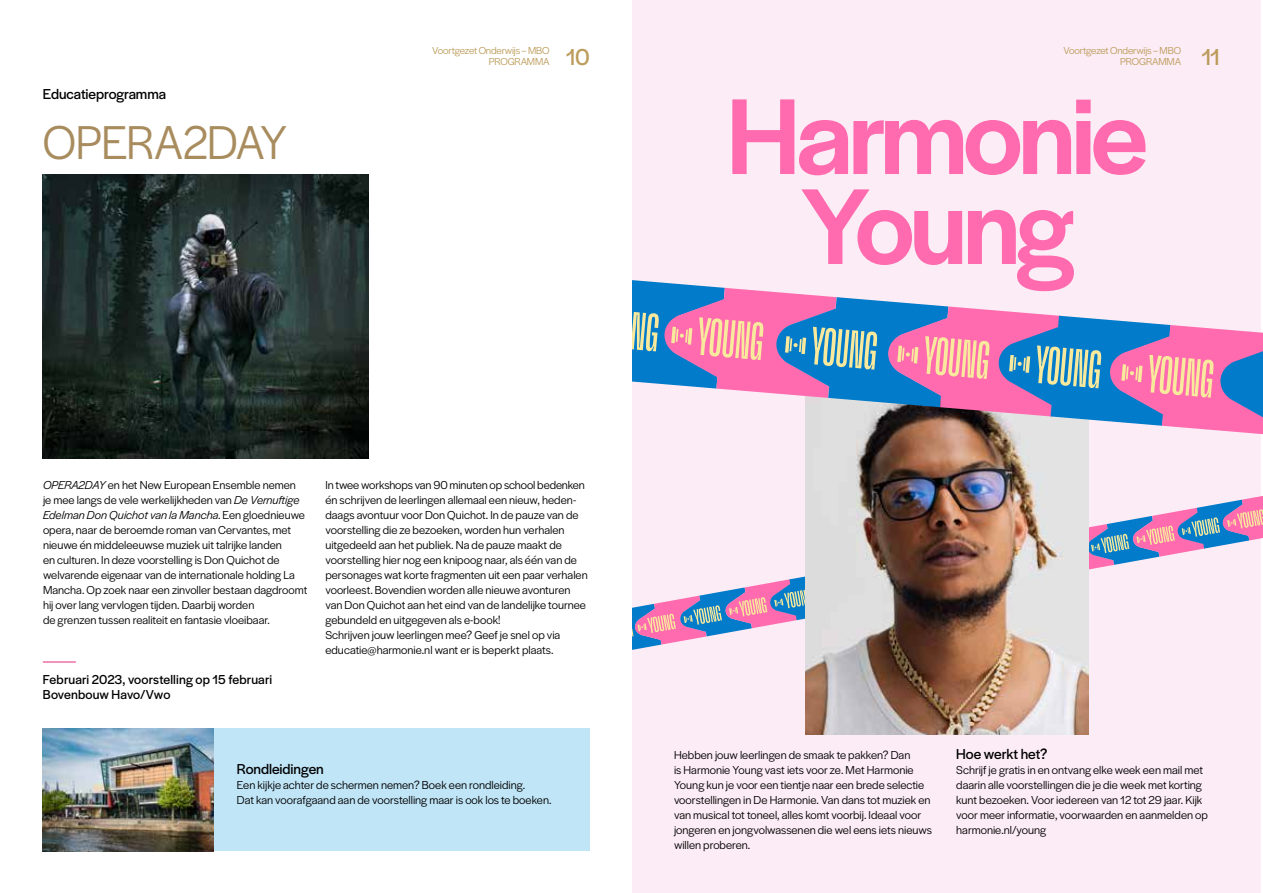
<style>
.page{position:relative;width:1263px;height:893px;background:#fff}
.page>*{position:absolute;margin:0;border:0;box-sizing:border-box;transform-origin:0 0}
.t1{font:500 112.35px/90px "Halyard Display";letter-spacing:-.04em;color:#ff6bae;text-align:center}
.t2{font:49.5px "Halyard Display";letter-spacing:-.01em;color:#a88c5e;scale:.95 1}
.t3{font:24px "Halyard Display";color:#bc9c5b}
.t4{font:15px "Halyard Display";letter-spacing:-.005em;color:#000}
.t5{font:13.5px/15px "Halyard Display";letter-spacing:.01em;color:#000}
.t6{font:12px/15px "Halyard Display";color:#000}
.t7{font:10.5px/10.5px "Halyard Display";letter-spacing:-.015em;color:#bc9c5b;text-align:right}
.s1{font-style:italic}
</style>
<div class="page">
<div style="left:629px;top:0;width:632px;height:893px;background:#fcecf5"></div>
<svg style="left:632px;top:563px;width:174px;height:90px"></svg>
<svg style="left:1089px;top:496px;width:174px;height:74px"></svg>
<img style="left:806px;top:444px;width:283px;height:290px">
<svg style="left:632px;top:280px;width:631px;height:164px"></svg>
<div style="left:1px;top:0;width:631px;height:893px;background:#fff"></div>
<div style="left:43px;top:729px;width:547px;height:122px;background:#c0e5f7"></div>
<img style="left:43px;top:174px;width:326px;height:284px">
<hr style="left:43px;top:661px;width:33px;height:2px;background:#ed71a8">
<img style="left:43px;top:729px;width:170px;height:122px">
<p class="t4" style="left:43px;top:83px;width:125px">Educatieprogramma</p>
<h2 class="t2" style="left:43px;top:108px;width:259px">OPERA2DAY</h2>
<p class="t7" style="left:432px;top:45px;width:119px">Voortgezet Onderwijs – MBO<br>PROGRAMMA</p>
<h3 class="t3" style="left:566px;top:40px;width:25px">10</h3>
<p class="t6" style="left:43px;top:477px;width:266px"><span class="s1">OPERA2DAY</span> en het New European Ensemble nemen<br>je mee langs de vele werkelijkheden van <span class="s1">De Vernuftige Edelman Don Quichot van la Mancha</span>. Een gloednieuwe opera, naar de beroemde roman van Cervantes, met nieuwe én middeleeuwse muziek uit talrijke landen<br>en culturen. In deze voorstelling is Don Quichot de welvarende eigenaar van de internationale holding La Mancha. Op zoek naar een zinvoller bestaan dagdroomt hij over lang vervlogen tijden. Daarbij worden<br>de grenzen tussen realiteit en fantasie vloeibaar.</p>
<p class="t6" style="left:325px;top:477px;width:264px">In twee workshops van 90 minuten op school bedenken én schrijven de leerlingen allemaal een nieuw, heden&shy;daags avontuur voor Don Quichot. In de pauze van de voorstelling die ze bezoeken, worden hun verhalen uitgedeeld aan het publiek. Na de pauze maakt de voorstelling hier nog een knipoog naar, als één van de personages wat korte fragmenten uit een paar verhalen voorleest. Bovendien worden alle nieuwe avonturen van Don Quichot aan het eind van de landelijke tournee gebundeld en uitgegeven als e-book!<br>Schrijven jouw leerlingen mee? Geef je snel op via educatie@harmonie.nl want er is beperkt plaats.</p>
<p class="t5" style="left:43px;top:671px;width:231px">Februari 2023, voorstelling op 15 februari<br>Bovenbouw Havo/Vwo</p>
<p class="t4" style="left:237px;top:758px;width:88px">Rondleidingen</p>
<p class="t6" style="left:237px;top:777px;width:316px">Een kijkje achter de schermen nemen? Boek een rondleiding.<br>Dat kan voorafgaand aan de voorstelling maar is ook los te boeken.</p>
<p class="t7" style="left:1063px;top:45px;width:119px">Voortgezet Onderwijs – MBO<br>PROGRAMMA</p>
<h3 class="t3" style="left:1201px;top:40px;width:20px">11</h3>
<h1 class="t1" style="left:727px;top:86px;width:423px">Harmonie<br>Young</h1>
<p class="t6" style="left:674px;top:747px;width:259px">Hebben jouw leerlingen de smaak te pakken? Dan<br>is Harmonie Young vast iets voor ze. Met Harmonie Young kun je voor een tientje naar een brede selectie voorstellingen in De Harmonie. Van dans tot muziek en van musical tot toneel, alles komt voorbij. Ideaal voor jongeren en jongvolwassenen die wel eens iets nieuws willen proberen.</p>
<p class="t4" style="left:956px;top:743px;width:93px">Hoe werkt het?</p>
<p class="t6" style="left:956px;top:762px;width:253px">Schrijf je gratis in en ontvang elke week een mail met daarin alle voorstellingen die je die week met korting kunt bezoeken. Voor iedereen van 12 tot 29 jaar. Kijk voor meer informatie, voorwaarden en aanmelden op harmonie.nl/young</p>
</div>
